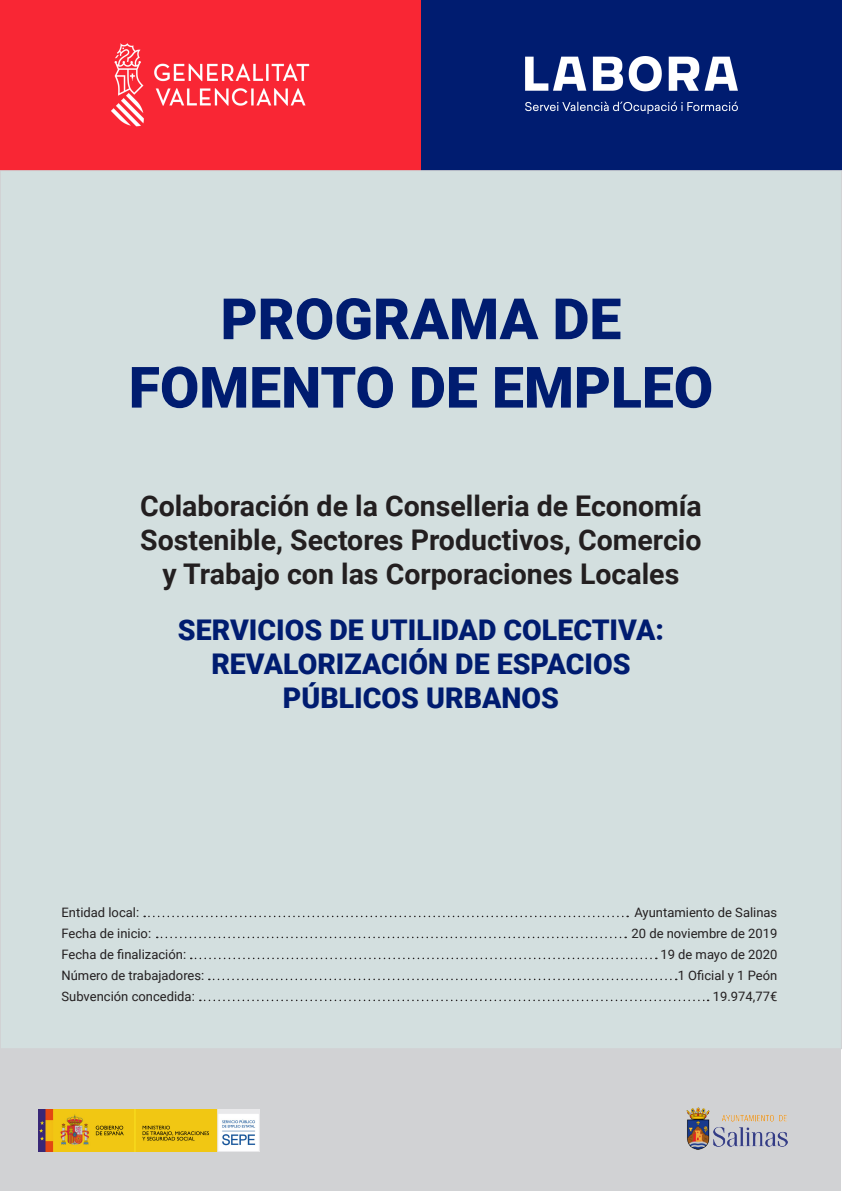
<style>
.page{position:relative;width:842px;height:1191px;background:#fff}
.page>*{position:absolute;margin:0;border:0;box-sizing:border-box;transform-origin:0 0}
.t1{font:900 57px "Roboto";color:#001c70}
.t2{font:700 28.5px/34.2px "Roboto";color:#231f20;text-align:center}
.t3{font:900 28.5px "Roboto";color:#001c70}
.t4{font:13px "Roboto";color:#231f20}
</style>
<div class="page">
<div style="left:0;top:171px;width:841px;height:877px;background:#d3dfdf"></div>
<div style="left:0;top:0;width:420px;height:170px;background:#f92634"></div>
<div style="left:421px;top:0;width:420px;height:170px;background:#001c70"></div>
<div style="left:0;top:1049px;width:841px;height:141px;background:#d1d2d4"></div>
<img style="left:111px;top:43px;width:199px;height:84px">
<img style="left:525px;top:57px;width:213px;height:56px">
<img style="left:39px;top:1109px;width:221px;height:42px">
<img style="left:686px;top:1108px;width:101px;height:42px">
<svg style="left:144px;top:915px;width:484px;height:2px"></svg>
<svg style="left:157px;top:936px;width:469px;height:2px"></svg>
<svg style="left:191px;top:957px;width:466px;height:2px"></svg>
<svg style="left:209px;top:978px;width:468px;height:2px"></svg>
<svg style="left:200px;top:999px;width:509px;height:2px"></svg>
<p class="t1" style="left:221px;top:279px;width:402px">PROGRAMA DE</p>
<p class="t1" style="left:129px;top:347px;width:586px">FOMENTO DE EMPLEO</p>
<p class="t2" style="left:140px;top:487px;width:563px">Colaboración de la Conselleria de Economía<br>Sostenible, Sectores Productivos, Comercio y Trabajo con las Corporaciones Locales</p>
<p class="t3" style="left:178px;top:609px;width:487px">SERVICIOS DE UTILIDAD COLECTIVA:</p>
<p class="t3" style="left:211px;top:643px;width:421px">REVALORIZACIÓN DE ESPACIOS</p>
<p class="t3" style="left:283px;top:678px;width:278px">PÚBLICOS URBANOS</p>
<p class="t4" style="left:62px;top:903px;width:79px">Entidad local:</p>
<p class="t4" style="left:62px;top:924px;width:91px">Fecha de inicio:</p>
<p class="t4" style="left:62px;top:945px;width:126px">Fecha de finalización:</p>
<p class="t4" style="left:62px;top:966px;width:144px">Número de trabajadores:</p>
<p class="t4" style="left:62px;top:987px;width:135px">Subvención concedida:</p>
<p class="t4" style="left:634px;top:903px;width:144px">Ayuntamiento de Salinas</p>
<p class="t4" style="left:631px;top:924px;width:147px">20 de noviembre de 2019</p>
<p class="t4" style="left:660px;top:945px;width:118px">19 de mayo de 2020</p>
<p class="t4" style="left:678px;top:966px;width:101px">1 Oficial y 1 Peón</p>
<p class="t4" style="left:713px;top:987px;width:66px">19.974,77€</p>
</div>
